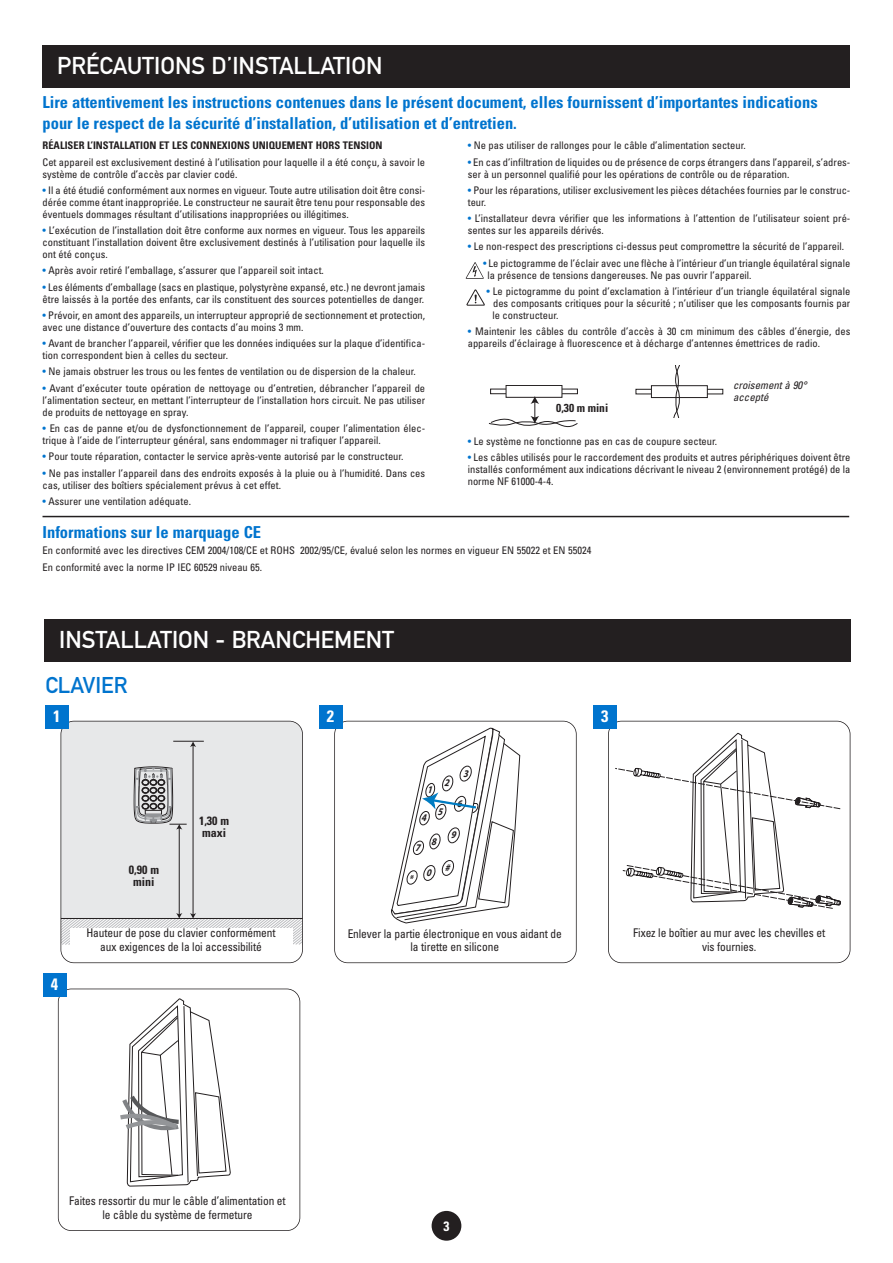
<style>
.page{position:relative;width:893px;height:1263px;background:#fff}
.page>*{position:absolute;margin:0;border:0;box-sizing:border-box;transform-origin:0 0}
.t1{font:24px "DIN Mittelschrift Std";color:#fff}
.t2{font:22.5px "DIN Mittelschrift Std";color:#0074ce}
.t3{font:700 condensed 16.5px/21px "Univers LT Std";color:#0074ce}
.t4{font:700 condensed 16.5px "Univers LT Std";color:#fff}
.t5{font:700 condensed 13.5px "Univers LT Std";color:#fff}
.t6{font:condensed 12px/13.5px "Univers LT Std";letter-spacing:-.01em;color:#231f20;text-align:center;scale:.95 1}
.t7{font:700 condensed 12px/12px "Univers LT Std";color:#231f20}
.t8{font:700 condensed 11.55px "Univers LT Std";color:#231f20}
.t9{font:italic condensed 10.8px/12.1px "Univers LT Std";color:#231f20}
.t10{font:condensed 10.5px/12px "Univers LT Std";color:#231f20}
.t11{font:700 condensed 10.5px "Univers LT Std";color:#231f20}
.s1{color:#0074ce}
</style>
<div class="page">
<div style="left:43px;top:45px;width:807px;height:43px;background:#231f20"></div>
<div style="left:432px;top:1211px;width:29px;height:30px;background:#231f20;border-radius:50%"></div>
<hr style="left:43px;top:516px;width:806px;height:1px;background:#231f20">
<div style="left:44px;top:619px;width:806px;height:43px;background:#231f20"></div>
<div style="left:61px;top:721px;width:242px;height:192px;background:#e7e8e9"></div>
<hr style="left:173px;top:741px;width:31px;height:1px;background:#231f20">
<hr style="left:179px;top:828px;width:1px;height:87px;background:#231f20">
<hr style="left:193px;top:745px;width:1px;height:170px;background:#231f20">
<svg style="left:64px;top:913px;width:236px;height:32px"></svg>
<svg style="left:190px;top:741px;width:6px;height:6px"></svg>
<svg style="left:134px;top:766px;width:53px;height:63px;background:#b1b1b3"></svg>
<div style="left:61px;top:721px;width:242px;height:242px;border:2px solid #231f20;border-radius:14px"></div>
<div style="left:45px;top:705px;width:24px;height:24px;background:#0074ce"></div>
<div style="left:70px;top:929px;width:222px;height:29px;background:#fff"></div>
<div style="left:334px;top:721px;width:243px;height:242px;border:2px solid #231f20;border-radius:14px"></div>
<div style="left:319px;top:705px;width:24px;height:24px;background:#0074ce"></div>
<svg style="left:615px;top:733px;width:226px;height:176px"></svg>
<div style="left:608px;top:721px;width:242px;height:242px;border:2px solid #231f20;border-radius:14px"></div>
<div style="left:593px;top:705px;width:24px;height:24px;background:#0074ce"></div>
<svg style="left:120px;top:998px;width:111px;height:188px"></svg>
<div style="left:58px;top:988px;width:242px;height:243px;border:2px solid #231f20;border-radius:14px"></div>
<div style="left:43px;top:973px;width:23px;height:24px;background:#0074ce"></div>
<div style="left:490px;top:389px;width:88px;height:5px;border:1px solid #231f20"></div>
<div style="left:506px;top:385px;width:56px;height:12px;background:#fff"></div>
<div style="left:506px;top:385px;width:56px;height:12px;border:1px solid #231f20"></div>
<svg style="left:489px;top:396px;width:89px;height:32px"></svg>
<div style="left:636px;top:389px;width:87px;height:5px;border:1px solid #231f20"></div>
<div style="left:651px;top:386px;width:56px;height:12px;background:#fff"></div>
<div style="left:651px;top:385px;width:56px;height:13px;border:1px solid #231f20"></div>
<svg style="left:670px;top:366px;width:13px;height:51px"></svg>
<svg style="left:467px;top:290px;width:17px;height:15px"></svg>
<svg style="left:466px;top:262px;width:18px;height:17px"></svg>
<svg style="left:391px;top:728px;width:129px;height:195px"></svg>
<h1 class="t1" style="left:57px;top:57px;width:327px">PRÉCAUTIONS D’INSTALLATION</h1>
<h3 class="t3" style="left:43px;top:93px;width:777px">Lire attentivement les instructions contenues dans le présent document, elles fournissent d’importantes indications pour le respect de la sécurité d’installation, d’utilisation et d’entretien.</h3>
<p class="t11" style="left:43px;top:142px;width:341px">RÉALISER L’INSTALLATION ET LES CONNEXIONS UNIQUEMENT HORS TENSION</p>
<p class="t10" style="left:43px;top:157px;width:384px">Cet appareil est exclusivement destiné à l’utilisation pour laquelle il a été conçu, à savoir le système de contrôle d’accès par clavier codé.</p>
<p class="t10" style="left:43px;top:185px;width:384px;text-align:justify"><span class="s1">•</span> Il a été étudié conformément aux normes en vigueur. Toute autre utilisation doit être consi&shy;dérée comme étant inappropriée. Le constructeur ne saurait être tenu pour responsable des éventuels dommages résultant d’utilisations inappropriées ou illégitimes.</p>
<p class="t10" style="left:43px;top:225px;width:384px;text-align:justify"><span class="s1">•</span> L’exécution de l’installation doit être conforme aux normes en vigueur. Tous les appareils constituant l’installation doivent être exclusivement destinés à l’utilisation pour laquelle ils ont été conçus.</p>
<p class="t10" style="left:43px;top:266px;width:283px"><span class="s1">•</span> Après avoir retiré l’emballage, s’assurer que l’appareil soit intact.</p>
<p class="t10" style="left:43px;top:282px;width:384px"><span class="s1">•</span> Les éléments d’emballage (sacs en plastique, polystyrène expansé, etc.) ne devront jamais être laissés à la portée des enfants, car ils constituent des sources potentielles de danger.</p>
<p class="t10" style="left:43px;top:310px;width:384px"><span class="s1">•</span> Prévoir, en amont des appareils, un interrupteur approprié de sectionnement et protection, avec une distance d’ouverture des contacts d’au moins 3 mm.</p>
<p class="t10" style="left:43px;top:338px;width:384px"><span class="s1">•</span> Avant de brancher l’appareil, vérifier que les données indiquées sur la plaque d’identifica&shy;tion correspondent bien à celles du secteur.</p>
<p class="t10" style="left:43px;top:367px;width:375px"><span class="s1">•</span> Ne jamais obstruer les trous ou les fentes de ventilation ou de dispersion de la chaleur.</p>
<p class="t10" style="left:43px;top:383px;width:384px;text-align:justify"><span class="s1">•</span> Avant d’exécuter toute opération de nettoyage ou d’entretien, débrancher l’appareil de l’alimentation secteur, en mettant l’interrupteur de l’installation hors circuit. Ne pas utiliser de produits de nettoyage en spray.</p>
<p class="t10" style="left:43px;top:423px;width:384px"><span class="s1">•</span> En cas de panne et/ou de dysfonctionnement de l’appareil, couper l’alimentation élec&shy;trique à l’aide de l’interrupteur général, sans endommager ni trafiquer l’appareil.</p>
<p class="t10" style="left:43px;top:451px;width:363px"><span class="s1">•</span> Pour toute réparation, contacter le service après-vente autorisé par le constructeur.</p>
<p class="t10" style="left:43px;top:468px;width:384px"><span class="s1">•</span> Ne pas installer l’appareil dans des endroits exposés à la pluie ou à l’humidité. Dans ces cas, utiliser des boîtiers spécialement prévus à cet effet.</p>
<p class="t10" style="left:43px;top:496px;width:150px"><span class="s1">•</span> Assurer une ventilation adéquate.</p>
<p class="t10" style="left:468px;top:141px;width:279px"><span class="s1">•</span> Ne pas utiliser de rallonges pour le câble d’alimentation secteur.</p>
<p class="t10" style="left:468px;top:157px;width:384px"><span class="s1">•</span> En cas d’infiltration de liquides ou de présence de corps étrangers dans l’appareil, s’adres&shy;ser à un personnel qualifié pour les opérations de contrôle ou de réparation.</p>
<p class="t10" style="left:468px;top:185px;width:384px"><span class="s1">•</span> Pour les réparations, utiliser exclusivement les pièces détachées fournies par le construc&shy;teur.</p>
<p class="t10" style="left:468px;top:213px;width:384px"><span class="s1">•</span> L’installateur devra vérifier que les informations à l’attention de l’utilisateur soient pré&shy;sentes sur les appareils dérivés.</p>
<p class="t10" style="left:468px;top:242px;width:378px"><span class="s1">•</span> Le non-respect des prescriptions ci-dessus peut compromettre la sécurité de l’appareil.</p>
<p class="t10" style="left:487px;top:258px;width:365px;text-indent:-4px"><span class="s1">•</span> Le pictogramme de l’éclair avec une flèche à l’intérieur d’un triangle équilatéral signale la présence de tensions dangereuses. Ne pas ouvrir l’appareil.</p>
<p class="t10" style="left:492px;top:286px;width:359px;text-align:justify;text-indent:-6px"><span class="s1">•</span> Le pictogramme du point d’exclamation à l’intérieur d’un triangle équilatéral signale des composants critiques pour la sécurité ; n’utiliser que les composants fournis par le constructeur.</p>
<p class="t10" style="left:468px;top:326px;width:384px"><span class="s1">•</span> Maintenir les câbles du contrôle d’accès à 30 cm minimum des câbles d’énergie, des appareils d’éclairage à fluorescence et à décharge d’antennes émettrices de radio.</p>
<p class="t8" style="left:556px;top:403px;width:54px">0,30 m mini</p>
<p class="t9" style="left:733px;top:380px;width:75px">croisement à 90° accepté</p>
<p class="t10" style="left:468px;top:436px;width:251px"><span class="s1">•</span> Le système ne fonctionne pas en cas de coupure secteur.</p>
<p class="t10" style="left:468px;top:452px;width:384px;text-align:justify"><span class="s1">•</span> Les câbles utilisés pour le raccordement des produits et autres périphériques doivent être installés conformément aux indications décrivant le niveau 2 (environnement protégé) de la norme NF 61000-4-4.</p>
<h3 class="t3" style="left:43px;top:523px;width:220px">Informations sur le marquage CE</h3>
<p class="t10" style="left:43px;top:543px;width:550px;line-height:16.2px">En conformité avec les directives CEM 2004/108/CE et ROHS 2002/95/CE, évalué selon les normes en vigueur EN 55022 et EN 55024<br>En conformité avec la norme IP IEC 60529 niveau 65.</p>
<h1 class="t1" style="left:59px;top:631px;width:336px">INSTALLATION - BRANCHEMENT</h1>
<h2 class="t2" style="left:45px;top:676px;width:84px">CLAVIER</h2>
<h3 class="t4" style="left:53px;top:710px;width:9px">1</h3>
<h3 class="t4" style="left:327px;top:710px;width:9px">2</h3>
<h3 class="t4" style="left:601px;top:710px;width:9px">3</h3>
<p class="t7" style="left:129px;top:865px;width:32px;text-align:center">0,90 m mini</p>
<p class="t7" style="left:199px;top:816px;width:32px">1,30 m maxi</p>
<h3 class="t4" style="left:51px;top:978px;width:9px">4</h3>
<p class="t6" style="left:86px;top:927px;width:201px">Hauteur de pose du clavier conformément aux exigences de la loi accessibilité</p>
<p class="t6" style="left:633px;top:927px;width:204px">Fixez le boîtier au mur avec les chevilles et vis fournies.</p>
<p class="t6" style="left:348px;top:928px;width:227px">Enlever la partie électronique en vous aidant de la tirette en silicone</p>
<p class="t6" style="left:69px;top:1195px;width:229px">Faites ressortir du mur le câble d’alimentation et le câble du système de fermeture</p>
<p class="t5" style="left:443px;top:1221px;width:7px">3</p>
</div>
